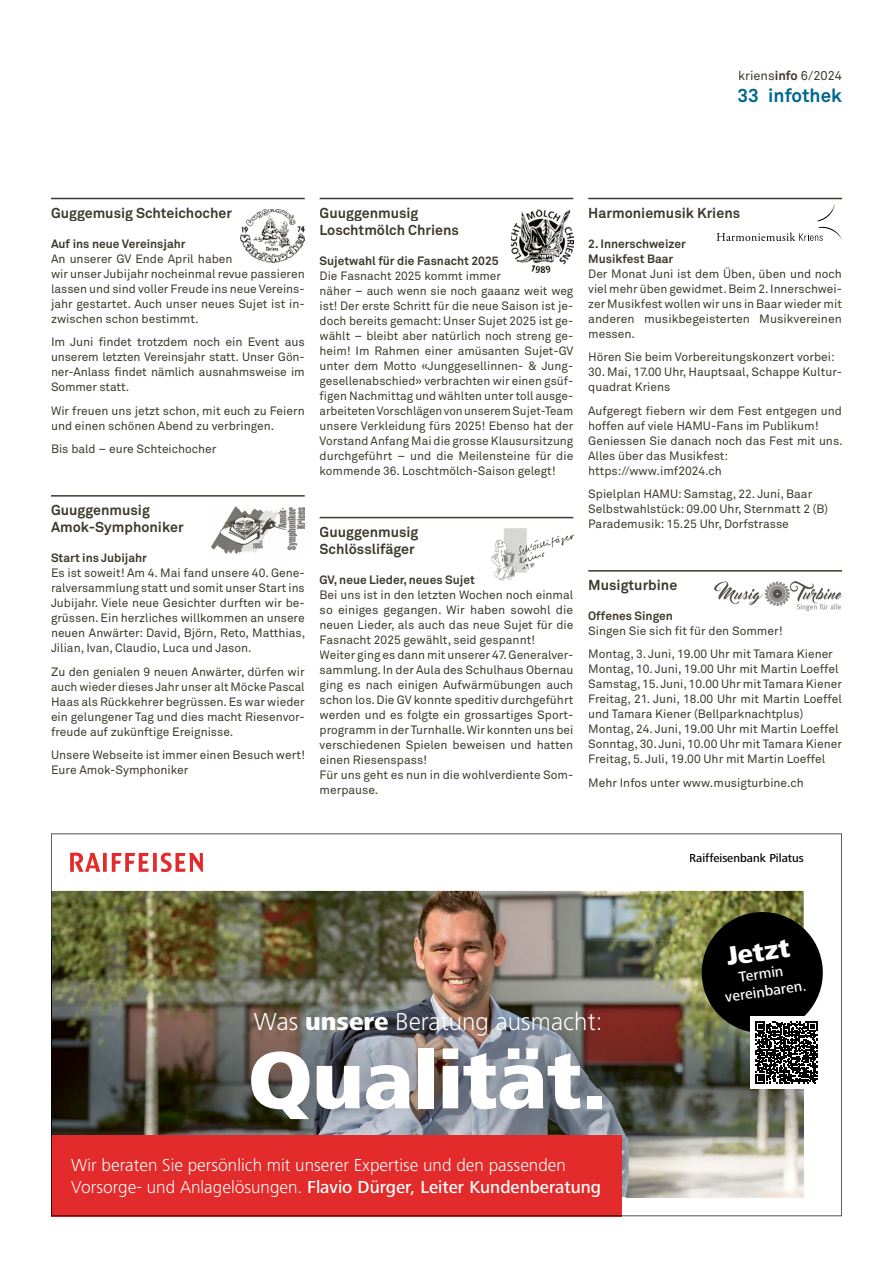
<style>
.page{position:relative;width:893px;height:1263px;background:#fff}
.page>*{position:absolute;margin:0;border:0;box-sizing:border-box;transform-origin:0 0}
.t1{font:800 84px "Frutiger Next LTW1 G";color:#fff}
.t2{font:800 27px "Frutiger Next LTW1 G";color:#fff}
.t3{font:300 25.5px "Frutiger Next LT";color:#fff}
.t4{font:700 18.75px "Akkurat Pro";color:#00688f}
.t5{font:300 18px/21.6px "Frutiger Next LT";color:#fff}
.t6{font:500 15px/18px "Frutiger Next LT";color:#fff;text-align:center}
.t7{font:700 14.25px/17.2px "Akkurat Pro";color:#3e3a2c}
.t8{font:12.75px "Akkurat Pro";color:#3e3a2c}
.t9{font:12px/15px "Akkurat Pro";color:#3e3a2c}
.t10{font:700 12px/15px "Akkurat Pro";color:#3e3a2c}
.t11{font:500 12px "Frutiger Next LT";color:#000}
.s1{font-weight:700}
.s2{font-family:"Frutiger Next LTW1 G";font-weight:800}
.s3{font-weight:500}
</style>
<div class="page">
<hr style="left:51px;top:198px;width:254px;height:1px;background:#3e3a2c">
<hr style="left:51px;top:495px;width:254px;height:2px;background:#3e3a2c">
<img style="left:241px;top:209px;width:64px;height:53px">
<img style="left:211px;top:506px;width:94px;height:47px">
<hr style="left:320px;top:198px;width:253px;height:1px;background:#3e3a2c">
<hr style="left:320px;top:517px;width:253px;height:1px;background:#3e3a2c">
<img style="left:511px;top:209px;width:62px;height:64px">
<img style="left:492px;top:528px;width:81px;height:52px">
<hr style="left:588px;top:198px;width:254px;height:1px;background:#3e3a2c">
<hr style="left:588px;top:570px;width:254px;height:2px;background:#3e3a2c">
<svg style="left:717px;top:204px;width:125px;height:37px"></svg>
<img style="left:714px;top:581px;width:128px;height:30px">
<img style="left:51px;top:834px;width:791px;height:382px">
<img style="left:51px;top:891px;width:1px;height:244px">
<div style="left:51px;top:1135px;width:571px;height:81px;background:#e42b2b"></div>
<p class="t8" style="left:738px;top:68px;width:105px">kriens<span class="s1">info</span> 6/2024</p>
<h3 class="t4" style="left:737px;top:84px;width:106px">33 infothek</h3>
<p class="t7" style="left:51px;top:204px;width:182px">Guggemusig Schteichocher</p>
<p class="t10" style="left:51px;top:236px;width:136px">Auf ins neue Vereinsjahr</p>
<p class="t9" style="left:51px;top:251px;width:255px">An unserer GV Ende April haben<br>wir unser Jubijahr nocheinmal revue passieren lassen und sind voller Freude ins neue Vereins&shy;jahr gestartet. Auch unser neues Sujet ist in&shy;zwischen schon bestimmt.</p>
<p class="t9" style="left:51px;top:335px;width:255px;text-align:justify">Im Juni findet trotzdem noch ein Event aus unserem letzten Vereinsjahr statt. Unser Gön&shy;ner-Anlass findet nämlich ausnahmsweise im Sommer statt.</p>
<p class="t9" style="left:51px;top:403px;width:255px">Wir freuen uns jetzt schon, mit euch zu Feiern und einen schönen Abend zu verbringen.</p>
<p class="t9" style="left:51px;top:442px;width:167px">Bis bald – eure Schteichocher</p>
<p class="t7" style="left:51px;top:501px;width:134px">Guuggenmusig<br>Amok-Symphoniker</p>
<p class="t10" style="left:51px;top:550px;width:98px">Start ins Jubijahr</p>
<p class="t9" style="left:51px;top:566px;width:256px;text-align:justify">Es ist soweit! Am 4. Mai fand unsere 40. Gene&shy;ralversammlung statt und somit unser Start ins Jubijahr. Viele neue Gesichter durften wir be&shy;grüssen. Ein herzliches willkommen an unsere neuen Anwärter: David, Björn, Reto, Matthias, Jilian, Ivan, Claudio, Luca und Jason.</p>
<p class="t9" style="left:51px;top:664px;width:255px;text-align:justify">Zu den genialen 9 neuen Anwärter, dürfen wir auch wieder dieses Jahr unser alt Möcke Pascal Haas als Rückkehrer begrüssen. Es war wieder ein gelungener Tag und dies macht Riesenvor&shy;freude auf zukünftige Ereignisse.</p>
<p class="t9" style="left:51px;top:748px;width:255px">Unsere Webseite ist immer einen Besuch wert!<br>Eure Amok-Symphoniker</p>
<p class="t7" style="left:320px;top:204px;width:141px">Guuggenmusig<br>Loschtmölch Chriens</p>
<p class="t10" style="left:320px;top:253px;width:181px">Sujetwahl für die Fasnacht 2025</p>
<p class="t9" style="left:320px;top:268px;width:255px">Die Fasnacht 2025 kommt immer<br>näher – auch wenn sie noch gaaanz weit weg ist! Der erste Schritt für die neue Saison ist je&shy;doch bereits gemacht: Unser Sujet 2025 ist ge&shy;wählt – bleibt aber natürlich noch streng ge&shy;heim! Im Rahmen einer amüsanten Sujet-GV unter dem Motto «Junggesellinnen- &amp; Jung&shy;gesellenabschied» verbrachten wir einen gsüf&shy;figen Nachmittag und wählten unter toll ausge&shy;arbeiteten Vorschlägen von unserem Sujet-Team unsere Verkleidung fürs 2025! Ebenso hat der Vorstand Anfang Mai die grosse Klausursitzung durchgeführt – und die Meilensteine für die kommende 36. Loschtmölch-Saison gelegt!</p>
<p class="t7" style="left:320px;top:523px;width:100px">Guuggenmusig<br>Schlösslifäger</p>
<p class="t10" style="left:320px;top:572px;width:157px">GV, neue Lieder, neues Sujet</p>
<p class="t9" style="left:320px;top:587px;width:255px">Bei uns ist in den letzten Wochen noch einmal so einiges gegangen. Wir haben sowohl die neuen Lieder, als auch das neue Sujet für die Fasnacht 2025 gewählt, seid gespannt!<br>Weiter ging es dann mit unserer 47. Generalver&shy;sammlung. In der Aula des Schulhaus Obernau ging es nach einigen Aufwärmübungen auch schon los. Die GV konnte speditiv durchgeführt werden und es folgte ein grossartiges Sport&shy;programm in der Turnhalle. Wir konnten uns bei verschiedenen Spielen beweisen und hatten einen Riesenspass!<br>Für uns geht es nun in die wohlverdiente Som&shy;merpause.</p>
<p class="t7" style="left:588px;top:204px;width:153px">Harmoniemusik Kriens</p>
<p class="t10" style="left:588px;top:236px;width:99px">2. Innerschweizer<br>Musikfest Baar</p>
<p class="t9" style="left:588px;top:266px;width:255px;text-align:justify">Der Monat Juni ist dem Üben, üben und noch viel mehr üben gewidmet. Beim 2. Innerschwei&shy;zer Musikfest wollen wir uns in Baar wieder mit anderen musikbegeisterten Musikvereinen messen.</p>
<p class="t9" style="left:588px;top:350px;width:248px">Hören Sie beim Vorbereitungskonzert vorbei:</p>
<p class="t9" style="left:588px;top:365px;width:255px">30. Mai, 17.00 Uhr, Hauptsaal, Schappe Kultur&shy;quadrat Kriens</p>
<p class="t9" style="left:588px;top:403px;width:256px">Aufgeregt fiebern wir dem Fest entgegen und hoffen auf viele HAMU-Fans im Publikum!<br>Geniessen Sie danach noch das Fest mit uns.<br>Alles über das Musikfest: https://www.imf2024.ch</p>
<p class="t9" style="left:588px;top:487px;width:241px">Spielplan HAMU: Samstag, 22. Juni, Baar<br>Selbstwahlstück: 09.00 Uhr, Sternmatt 2 (B)<br>Parademusik: 15.25 Uhr, Dorfstrasse</p>
<p class="t7" style="left:588px;top:576px;width:91px">Musigturbine</p>
<p class="t10" style="left:588px;top:608px;width:86px">Offenes Singen</p>
<p class="t9" style="left:588px;top:619px;width:246px;line-height:23.5px">Singen Sie sich fit für den Sommer!<br>Montag, 3. Juni, 19.00 Uhr mit Tamara Kiener</p>
<p class="t9" style="left:588px;top:662px;width:255px">Montag, 10. Juni, 19.00 Uhr mit Martin Loeffel Samstag, 15. Juni, 10.00 Uhr mit Tamara Kiener Freitag, 21. Juni, 18.00 Uhr mit Martin Loeffel und Tamara Kiener (Bellparknachtplus)<br>Montag, 24. Juni, 19.00 Uhr mit Martin Loeffel Sonntag, 30. Juni, 10.00 Uhr mit Tamara Kiener Freitag, 5. Juli, 19.00 Uhr mit Martin Loeffel</p>
<p class="t9" style="left:588px;top:775px;width:217px">Mehr Infos unter www.musigturbine.ch</p>
<p class="t11" style="left:689px;top:851px;width:116px">Raiffeisenbank Pilatus</p>
<h2 class="t2" style="left:725px;top:941px;width:65px;rotate:-8deg">Jetzt</h2>
<p class="t6" style="left:721px;top:970px;width:83px;rotate:-8deg">Termin vereinbaren.</p>
<h3 class="t3" style="left:254px;top:1007px;width:350px">Was <span class="s2">unsere</span> Beratung ausmacht:</h3>
<h1 class="t1" style="left:248px;top:1032px;width:361px">Qualität.</h1>
<h3 class="t5" style="left:71px;top:1154px;width:531px">Wir beraten Sie persönlich mit unserer Expertise und den passenden<br>Vorsorge- und Anlagelösungen. <span class="s3">Flavio Dürger, Leiter Kundenberatung</span></h3>
</div>
